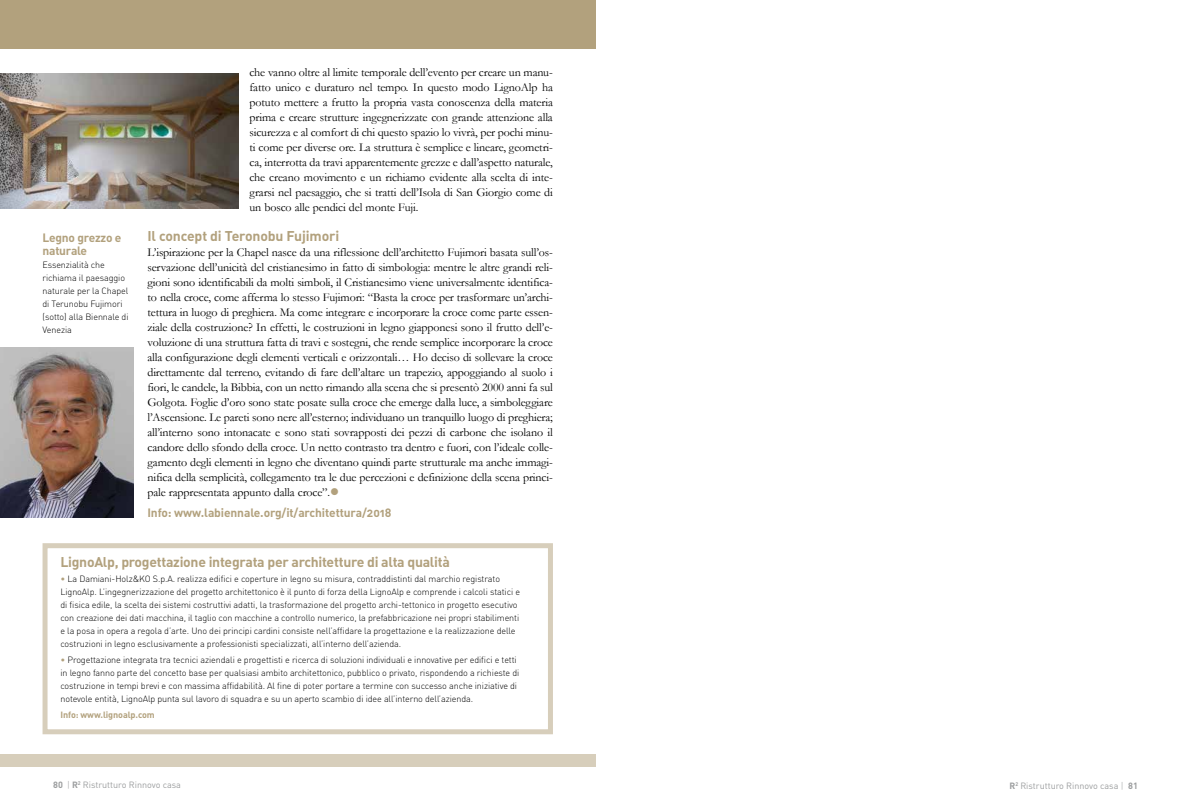
<style>
.page{position:relative;width:1191px;height:808px;background:#fff}
.page>*{position:absolute;margin:0;border:0;box-sizing:border-box;transform-origin:0 0}
.t1{font:14px "DIN Bold Alternate";letter-spacing:-.02em;color:#b2a17d}
.t2{font:12px/15px "Garamond";letter-spacing:-.01em;color:#000;text-align:justify}
.t3{font:12px/13px "DIN Bold Alternate";letter-spacing:-.01em;color:#b2a17d}
.t4{font:9px/13px "DIN Light Alternate";letter-spacing:-.01em;color:#000}
.t5{font:9px "DIN Regular Alternate";color:#9c9e9f}
.t6{font:9px "DIN Bold Alternate";letter-spacing:-.01em;color:#b2a17d}
.s1{color:#b2a17d}
.s2{font-family:"DIN";font-weight:700}
.s3{font-family:"DIN Light Alternate"}
</style>
<div class="page">
<div style="left:0;top:0;width:595px;height:49px;background:#b2a17d"></div>
<div style="left:43px;top:543px;width:510px;height:191px;border:5px solid #d7cebb"></div>
<div style="left:0;top:754px;width:595px;height:13px;background:#d7cebb"></div>
<img style="left:0;top:74px;width:238px;height:134px">
<img style="left:0;top:347px;width:133px;height:170px">
<p class="t2" style="left:249px;top:64px;width:305px">che vanno oltre al limite temporale dell’evento per creare un manu&shy;fatto unico e duraturo nel tempo. In questo modo LignoAlp ha potuto mettere a frutto la propria vasta conoscenza della materia prima e creare strutture ingegnerizzate con grande attenzione alla sicurezza e al comfort di chi questo spazio lo vivrà, per pochi minu&shy;ti come per diverse ore. La struttura è semplice e lineare, geometri&shy;ca, interrotta da travi apparentemente grezze e dall’aspetto naturale, che creano movimento e un richiamo evidente alla scelta di inte&shy;grarsi nel paesaggio, che si tratti dell’Isola di San Giorgio come di un bosco alle pendici del monte Fuji.</p>
<p class="t1" style="left:147px;top:227px;width:193px">Il concept di Teronobu Fujimori</p>
<p class="t2" style="left:147px;top:244px;width:407px">L’ispirazione per la Chapel nasce da una riflessione dell’architetto Fujimori basata sull’os&shy;servazione dell’unicità del cristianesimo in fatto di simbologia: mentre le altre grandi reli&shy;gioni sono identificabili da molti simboli, il Cristianesimo viene universalmente identifica&shy;to nella croce, come afferma lo stesso Fujimori: “Basta la croce per trasformare un’archi&shy;tettura in luogo di preghiera. Ma come integrare e incorporare la croce come parte essen&shy;ziale della costruzione? In effetti, le costruzioni in legno giapponesi sono il frutto dell’e&shy;voluzione di una struttura fatta di travi e sostegni, che rende semplice incorporare la croce alla configurazione degli elementi verticali e orizzontali… Ho deciso di sollevare la croce direttamente dal terreno, evitando di fare dell’altare un trapezio, appoggiando al suolo i fiori, le candele, la Bibbia, con un netto rimando alla scena che si presentò 2000 anni fa sul Golgota. Foglie d’oro sono state posate sulla croce che emerge dalla luce, a simboleggiare l’Ascensione. Le pareti sono nere all’esterno; individuano un tranquillo luogo di preghiera; all’interno sono intonacate e sono stati sovrapposti dei pezzi di carbone che isolano il candore dello sfondo della croce. Un netto contrasto tra dentro e fuori, con l’ideale colle&shy;gamento degli elementi in legno che diventano quindi parte strutturale ma anche immagi&shy;nifica della semplicità, collegamento tra le due percezioni e definizione della scena princi&shy;pale rappresentata appunto dalla croce”.<span class="s1">●</span></p>
<p class="t3" style="left:147px;top:505px;width:246px">Info: www.labiennale.org/it/architettura/2018</p>
<p class="t1" style="left:60px;top:552px;width:391px">LignoAlp, progettazione integrata per architetture di alta qualità</p>
<p class="t4" style="left:60px;top:573px;width:461px"><span class="s1">•</span> La Damiani-Holz&amp;KO S.p.A. realizza edifici e coperture in legno su misura, contraddistinti dal marchio registrato LignoAlp. L’ingegnerizzazione del progetto architettonico è il punto di forza della LignoAlp e comprende i calcoli statici e di fisica edile, la scelta dei sistemi costruttivi adatti, la trasformazione del progetto archi-tettonico in progetto esecutivo con creazione dei dati macchina, il taglio con macchine a controllo numerico, la prefabbricazione nei propri stabilimenti e la posa in opera a regola d’arte. Uno dei principi cardini consiste nell’affidare la progettazione e la realizzazione delle costruzioni in legno esclusivamente a professionisti specializzati, all’interno dell’azienda.</p>
<p class="t4" style="left:60px;top:653px;width:460px"><span class="s1">•</span> Progettazione integrata tra tecnici aziendali e progettisti e ricerca di soluzioni individuali e innovative per edifici e tetti in legno fanno parte del concetto base per qualsiasi ambito architettonico, pubblico o privato, rispondendo a richieste di costruzione in tempi brevi e con massima affidabilità. Al fine di poter portare a termine con successo anche iniziative di notevole entità, LignoAlp punta sul lavoro di squadra e su un aperto scambio di idee all’interno dell’azienda.</p>
<p class="t6" style="left:60px;top:709px;width:96px">Info: www.lignoalp.com</p>
<p class="t3" style="left:43px;top:230px;width:80px">Legno grezzo e naturale</p>
<p class="t4" style="left:43px;top:258px;width:88px">Essenzialità che richiama il paesaggio naturale per la Chapel di Terunobu Fujimori (sotto) alla Biennale di<br>Venezia</p>
<p class="t5" style="left:53px;top:779px;width:129px"><span class="s2">80</span> <span class="s3">|</span> <span class="s2">R</span><sup>2</sup> Ristrutturo Rinnovo casa</p>
<p class="t5" style="left:1009px;top:780px;width:130px"><span class="s2">R</span><sup>2</sup> Ristrutturo Rinnovo casa <span class="s3">|</span> <span class="s2">81</span></p>
</div>
